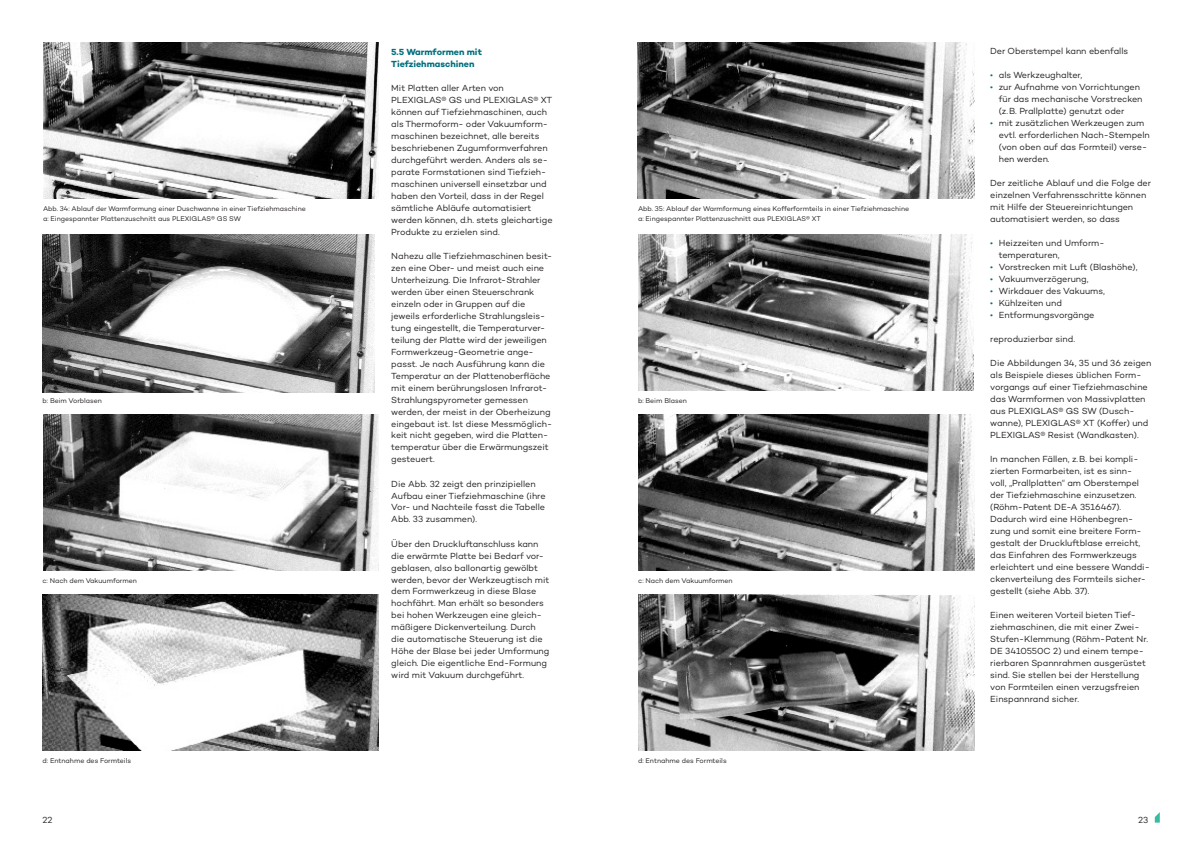
<style>
.page{position:relative;width:1191px;height:842px;background:#fff}
.page>*{position:absolute;margin:0;border:0;box-sizing:border-box;transform-origin:0 0}
.t1{font:9px/12px "Campton";letter-spacing:-.005em;color:#231f20}
.t2{font:700 9px/12px "Campton";color:#01707e}
.t3{font:7px/10px "Campton";letter-spacing:-.005em;color:#231f20}
.s1{color:#01707e}
</style>
<div class="page">
<svg style="left:1154px;top:813px;width:5px;height:10px"></svg>
<img style="left:637px;top:42px;width:337px;height:157px">
<img style="left:638px;top:235px;width:335px;height:156px">
<img style="left:638px;top:415px;width:336px;height:156px">
<img style="left:638px;top:594px;width:336px;height:156px">
<img style="left:44px;top:42px;width:335px;height:157px">
<img style="left:43px;top:235px;width:331px;height:157px">
<img style="left:44px;top:415px;width:335px;height:156px">
<img style="left:43px;top:594px;width:336px;height:156px">
<p class="t3" style="left:43px;top:203px;width:264px">Abb. 34: Ablauf der Warmformung einer Duschwanne in einer Tiefziehmaschine a: Eingespannter Plattenzuschnitt aus PLEXIGLAS® GS SW</p>
<p class="t3" style="left:43px;top:395px;width:61px">b: Beim Vorblasen</p>
<p class="t3" style="left:43px;top:575px;width:96px">c: Nach dem Vakuumformen</p>
<p class="t2" style="left:391px;top:45px;width:92px">5.5 Warmformen mit<br>Tiefziehmaschinen</p>
<p class="t1" style="left:391px;top:81px;width:163px">Mit Platten aller Arten von PLEXIGLAS® GS und PLEXIGLAS® XT können auf Tiefziehmaschinen, auch als Thermoform- oder Vakuumform&shy;maschinen bezeichnet, alle bereits beschriebenen Zugumformverfahren durchgeführt werden. Anders als se&shy;parate Formstationen sind Tiefzieh&shy;maschinen universell einsetzbar und haben den Vorteil, dass in der Regel sämtliche Abläufe automatisiert werden können, d.h. stets gleichartige Produkte zu erzielen sind.</p>
<p class="t1" style="left:391px;top:249px;width:162px">Nahezu alle Tiefziehmaschinen besit&shy;zen eine Ober- und meist auch eine Unterheizung. Die Infrarot-Strahler werden über einen Steuerschrank einzeln oder in Gruppen auf die jeweils erforderliche Strahlungsleis&shy;tung eingestellt, die Temperaturver&shy;teilung der Platte wird der jeweiligen Formwerkzeug-Geometrie ange&shy;passt. Je nach Ausführung kann die Temperatur an der Plattenoberfläche mit einem berührungslosen Infrarot-Strahlungspyrometer gemessen werden, der meist in der Oberheizung eingebaut ist. Ist diese Messmöglich&shy;keit nicht gegeben, wird die Platten&shy;temperatur über die Erwärmungszeit gesteuert.</p>
<p class="t1" style="left:391px;top:477px;width:156px">Die Abb. 32 zeigt den prinzipiellen<br>Aufbau einer Tiefziehmaschine (ihre<br>Vor- und Nachteile fasst die Tabelle<br>Abb. 33 zusammen).</p>
<p class="t1" style="left:391px;top:537px;width:160px">Über den Druckluftanschluss kann die erwärmte Platte bei Bedarf vor&shy;geblasen, also ballonartig gewölbt werden, bevor der Werkzeugtisch mit dem Formwerkzeug in diese Blase hochfährt. Man erhält so besonders bei hohen Werkzeugen eine gleich&shy;mäßigere Dickenverteilung. Durch die automatische Steuerung ist die Höhe der Blase bei jeder Umformung gleich. Die eigentliche End-Formung wird mit Vakuum durchgeführt.</p>
<p class="t3" style="left:638px;top:203px;width:273px">Abb. 35: Ablauf der Warmformung eines Kofferformteils in einer Tiefziehmaschine a: Eingespannter Plattenzuschnitt aus PLEXIGLAS® XT</p>
<p class="t3" style="left:638px;top:395px;width:50px">b: Beim Blasen</p>
<p class="t3" style="left:638px;top:575px;width:96px">c: Nach dem Vakuumformen</p>
<p class="t1" style="left:990px;top:45px;width:139px">Der Oberstempel kann ebenfalls</p>
<p class="t1" style="left:990px;top:69px;width:93px"><span class="s1">•</span> als Werkzeughalter,</p>
<p class="t1" style="left:998px;top:81px;width:145px;text-indent:-9px"><span class="s1">•</span> zur Aufnahme von Vorrichtungen für das mechanische Vorstrecken (z.B. Prallplatte) genutzt oder</p>
<p class="t1" style="left:998px;top:117px;width:153px;text-indent:-9px"><span class="s1">•</span> mit zusätzlichen Werkzeugen zum evtl. erforderlichen Nach-Stempeln (von oben auf das Formteil) verse&shy;hen werden.</p>
<p class="t1" style="left:990px;top:177px;width:162px">Der zeitliche Ablauf und die Folge der einzelnen Verfahrensschritte können mit Hilfe der Steuereinrichtungen automatisiert werden, so dass</p>
<p class="t1" style="left:998px;top:237px;width:107px;text-indent:-9px"><span class="s1">•</span> Heizzeiten und Umform&shy;temperaturen,</p>
<p class="t1" style="left:990px;top:261px;width:149px"><span class="s1">•</span> Vorstrecken mit Luft (Blashöhe),</p>
<p class="t1" style="left:990px;top:273px;width:100px"><span class="s1">•</span> Vakuumverzögerung,</p>
<p class="t1" style="left:990px;top:285px;width:116px"><span class="s1">•</span> Wirkdauer des Vakuums,</p>
<p class="t1" style="left:990px;top:297px;width:73px"><span class="s1">•</span> Kühlzeiten und</p>
<p class="t1" style="left:990px;top:309px;width:106px"><span class="s1">•</span> Entformungsvorgänge</p>
<p class="t1" style="left:990px;top:333px;width:86px">reproduzierbar sind.</p>
<p class="t1" style="left:990px;top:357px;width:162px">Die Abbildungen 34, 35 und 36 zeigen als Beispiele dieses üblichen Form&shy;vorgangs auf einer Tiefziehmaschine das Warmformen von Massivplatten aus PLEXIGLAS® GS SW (Dusch&shy;wanne), PLEXIGLAS® XT (Koffer) und PLEXIGLAS® Resist (Wandkasten).</p>
<p class="t1" style="left:990px;top:453px;width:161px">In manchen Fällen, z.B. bei kompli&shy;zierten Formarbeiten, ist es sinn&shy;voll, „Prallplatten“ am Oberstempel der Tiefziehmaschine einzusetzen. (Röhm-Patent DE-A 3516467).<br>Dadurch wird eine Höhenbegren&shy;zung und somit eine breitere Form&shy;gestalt der Druckluftblase erreicht, das Einfahren des Formwerkzeugs erleichtert und eine bessere Wanddi&shy;ckenverteilung des Formteils sicher&shy;gestellt (siehe Abb. 37).</p>
<p class="t1" style="left:990px;top:609px;width:159px">Einen weiteren Vorteil bieten Tief&shy;ziehmaschinen, die mit einer Zwei-Stufen-Klemmung (Röhm-Patent Nr.<br>DE 3410550C 2) und einem tempe&shy;rierbaren Spannrahmen ausgerüstet sind. Sie stellen bei der Herstellung von Formteilen einen verzugsfreien Einspannrand sicher.</p>
<p class="t3" style="left:43px;top:755px;width:90px">d: Entnahme des Formteils</p>
<p class="t3" style="left:638px;top:755px;width:90px">d: Entnahme des Formteils</p>
<p class="t1" style="left:43px;top:813px;width:12px">22</p>
<p class="t1" style="left:1138px;top:813px;width:12px">23</p>
</div>
